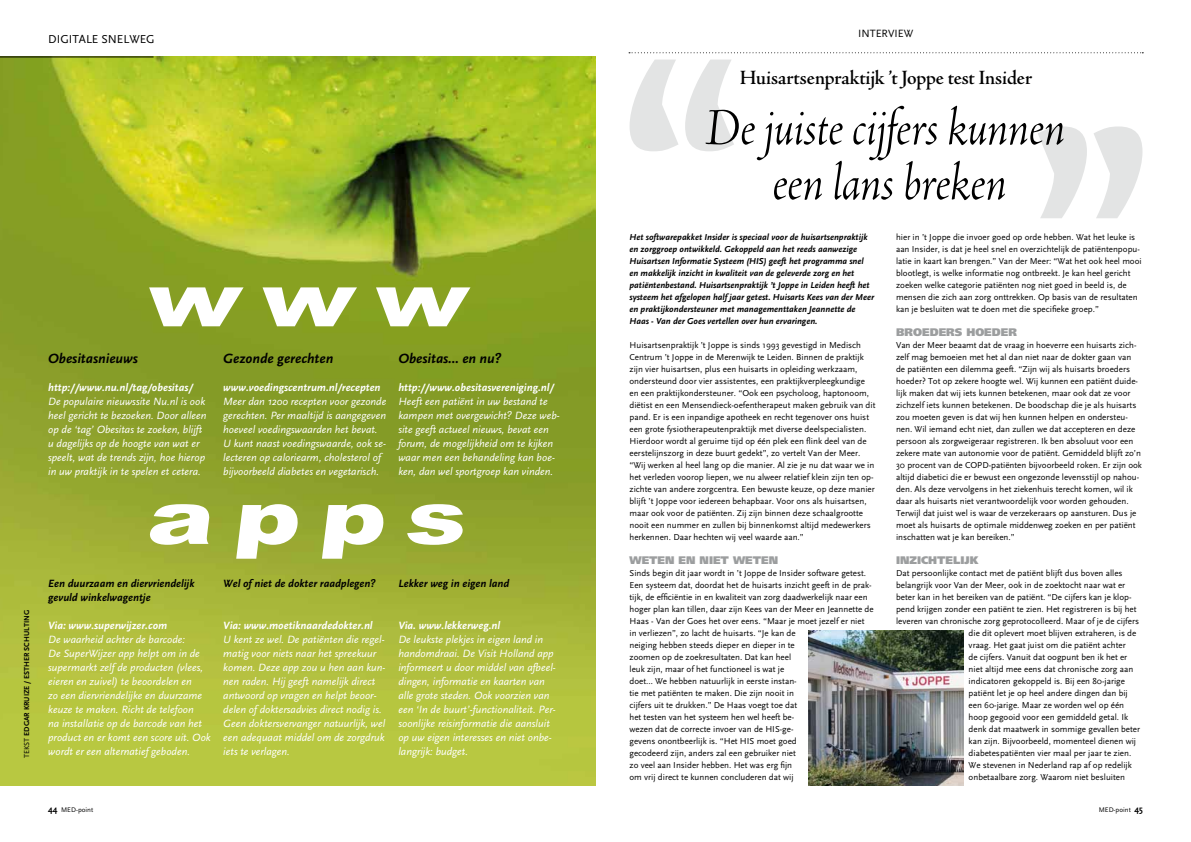
<style>
.page{position:relative;width:1191px;height:842px;background:#fff}
.page>*{position:absolute;margin:0;border:0;box-sizing:border-box;transform-origin:0 0}
.t1{font:700 300px "AD Scala Sans";color:#e3e4e4}
.t2{font:900 75px "Arial";color:#fff;scale:1.33 1}
.t3{font:55px/55px "Adobe Jenson MM It 371 55";color:#000;text-align:center}
.t4{font:21px "Adobe Jenson MM 524 21";color:#000}
.t5{font:italic 700 14px "AD Scala Sans";color:#000}
.t6{font:12px "AD Scala Sans Romein";color:#000}
.t7{font:italic 11px/14px "AD Scala Sans";color:#fff}
.t8{font:italic 700 11px "AD Scala Sans";color:#fff}
.t9{font:italic 700 11px/14px "AD Scala Sans";color:#000}
.t10{font:900 11px "Frutiger";color:#9c9e9f}
.t11{font:11px "AD Scala Sans Romein";color:#000}
.t12{font:9px/12px "AD Scala Sans Romein";color:#000}
.t13{font:italic 700 9px/12px "AD Scala Sans";color:#000}
.t14{font:700 7.5px "AD Scala Sans";color:#000}
.t15{font:7px "AD Scala Sans Romein";color:#000}
.s1{font-family:"AD Scala Sans Romein";font-weight:400}
.s2{font-family:"AD Scala Sans";font-weight:700;font-size:9px}
</style>
<div class="page">
<svg style="left:629px;top:52px;width:514px;height:1px"></svg>
<img style="left:0;top:57px;width:595px;height:728px">
<hr style="left:0;top:57px;width:153px;height:1px;background:#000">
<img style="left:808px;top:630px;width:155px;height:155px">
<h3 class="t6" style="left:48px;top:33px;width:8px">digitale</h3>
<h3 class="t6" style="left:101px;top:33px;width:9px">snelweg</h3>
<p class="t14" style="left:23px;top:758px;width:149px;rotate:-90deg"><span class="s1">tekst</span> Edgar Kruize / Esther schulting</p>
<h2 class="t2" style="left:144px;top:245px;width:253px">www</h2>
<h3 class="t5" style="left:48px;top:350px;width:91px">Obesitasnieuws</h3>
<p class="t8" style="left:48px;top:381px;width:146px">http://www.nu.nl/tag/obesitas/</p>
<p class="t7" style="left:48px;top:394px;width:160px">De populaire nieuwssite Nu.nl is ook heel gericht te bezoeken. Door alleen op de ‘tag’ Obesitas te zoeken, blijft u dagelijks op de hoogte van wat er speelt, wat de trends zijn, hoe hierop in uw praktijk in te spelen et cetera.</p>
<h3 class="t5" style="left:223px;top:350px;width:111px">Gezonde gerechten</h3>
<p class="t8" style="left:223px;top:381px;width:159px">www.voedingscentrum.nl/recepten</p>
<p class="t7" style="left:223px;top:394px;width:165px">Meer dan 1200 recepten voor gezonde gerechten. Per maaltijd is aangegeven hoeveel voedingswaarden het bevat.<br>U kunt naast voedingswaarde, ook se&shy;lecteren op caloriearm, cholesterol of bijvoorbeeld diabetes en vegetarisch.</p>
<h3 class="t5" style="left:398px;top:350px;width:105px">Obesitas… en nu?</h3>
<p class="t8" style="left:398px;top:381px;width:157px">http://www.obesitasvereniging.nl/</p>
<p class="t7" style="left:398px;top:394px;width:163px">Heeft een patiënt in uw bestand te kampen met overgewicht? Deze web&shy;site geeft actueel nieuws, bevat een forum, de mogelijkheid om te kijken waar men een behandeling kan boe&shy;ken, dan wel sportgroep kan vinden.</p>
<h2 class="t2" style="left:145px;top:463px;width:251px">apps</h2>
<p class="t9" style="left:48px;top:577px;width:148px">Een duurzaam en diervriendelijk gevuld winkelwagentje</p>
<p class="t8" style="left:48px;top:619px;width:120px">Via: www.superwijzer.com</p>
<p class="t7" style="left:48px;top:633px;width:164px">De waarheid achter de barcode:<br>De SuperWijzer app helpt om in de supermarkt zelf de producten (vlees, eieren en zuivel) te beoordelen en<br>zo een diervriendelijke en duurzame keuze te maken. Richt de telefoon<br>na installatie op de barcode van het product en er komt een score uit. Ook wordt er een alternatief geboden.</p>
<p class="t9" style="left:223px;top:577px;width:154px">Wel of niet de dokter raadplegen?</p>
<p class="t8" style="left:223px;top:619px;width:151px">Via: www.moetiknaardedokter.nl</p>
<p class="t7" style="left:223px;top:633px;width:164px">U kent ze wel. De patiënten die regel&shy;matig voor niets naar het spreekuur komen. Deze app zou u hen aan kun&shy;nen raden. Hij geeft namelijk direct antwoord op vragen en helpt beoor&shy;delen of doktersadvies direct nodig is.<br>Geen doktersvervanger natuurlijk, wel een adequaat middel om de zorgdruk iets te verlagen.</p>
<p class="t9" style="left:398px;top:577px;width:112px">Lekker weg in eigen land</p>
<p class="t8" style="left:398px;top:619px;width:103px">Via. www.lekkerweg.nl</p>
<p class="t7" style="left:398px;top:633px;width:159px">De leukste plekjes in eigen land in handomdraai. De Visit Holland app informeert u door middel van afbeel&shy;dingen, informatie en kaarten van alle grote steden. Ook voorzien van een ‘In de buurt’-functionaliteit. Per&shy;soonlijke reisinformatie die aansluit op uw eigen interesses en niet onbe&shy;langrijk: budget.</p>
<p class="t15" style="left:48px;top:806px;width:47px"><span class="s2">44</span> MED-point</p>
<p class="t11" style="left:858px;top:27px;width:57px">INTERVIEW</p>
<h1 class="t1" style="left:616px;top:35px;width:542px">“ ”</h1>
<h3 class="t4" style="left:740px;top:66px;width:294px">Huisartsenpraktijk ’t Joppe test Insider</h3>
<h3 class="t3" style="left:705px;top:102px;width:362px">De juiste cijfers kunnen een lans breken</h3>
<p class="t13" style="left:629px;top:231px;width:246px">Het softwarepakket Insider is speciaal voor de huisartsenpraktijk en zorggroep ontwikkeld. Gekoppeld aan het reeds aanwezige Huisartsen Informatie Systeem (HIS) geeft het programma snel en makkelijk inzicht in kwaliteit van de geleverde zorg en het patiëntenbestand. Huisartsenpraktijk ’t Joppe in Leiden heeft het systeem het afgelopen half jaar getest. Huisarts Kees van der Meer en praktijkondersteuner met managementtaken Jeannette de Haas - Van der Goes vertellen over hun ervaringen.</p>
<p class="t12" style="left:629px;top:339px;width:247px">Huisartsenpraktijk ’t Joppe is sinds 1993 gevestigd in Medisch Centrum ’t Joppe in de Merenwijk te Leiden. Binnen de praktijk zijn vier huisartsen, plus een huisarts in opleiding werkzaam, ondersteund door vier assistentes, een praktijkverpleegkundige en een praktijkondersteuner. “Ook een psycholoog, haptonoom, diëtist en een Mensendieck-oefentherapeut maken gebruik van dit pand. Er is een inpandige apotheek en recht tegenover ons huist een grote fysiotherapeutenpraktijk met diverse deelspecialisten.<br>Hierdoor wordt al geruime tijd op één plek een flink deel van de eerstelijnszorg in deze buurt gedekt”, zo vertelt Van der Meer. “Wij werken al heel lang op die manier. Al zie je nu dat waar we in het verleden voorop liepen, we nu alweer relatief klein zijn ten op&shy;zichte van andere zorgcentra. Een bewuste keuze, op deze manier blijft ’t Joppe voor iedereen behapbaar. Voor ons als huisartsen, maar ook voor de patiënten. Zij zijn binnen deze schaalgrootte nooit een nummer en zullen bij binnenkomst altijd medewerkers herkennen. Daar hechten wij veel waarde aan.”</p>
<p class="t10" style="left:629px;top:553px;width:150px">WETEN EN NIET WETEN</p>
<p class="t12" style="left:629px;top:567px;width:246px">Sinds begin dit jaar wordt in ’t Joppe de Insider software getest.<br>Een systeem dat, doordat het de huisarts inzicht geeft in de prak&shy;tijk, de efficiëntie in en kwaliteit van zorg daadwerkelijk naar een hoger plan kan tillen, daar zijn Kees van der Meer en Jeannette de Haas - Van der Goes het over eens. “Maar je moet jezelf er niet in verliezen”, zo lacht de huisarts. “Je kan de<br>neiging hebben steeds dieper en dieper in te<br>zoomen op de zoekresultaten. Dat kan heel<br>leuk zijn, maar of het functioneel is wat je<br>doet… We hebben natuurlijk in eerste instan-<br>tie met patiënten te maken. Die zijn nooit in<br>cijfers uit te drukken.” De Haas voegt toe dat<br>het testen van het systeem hen wel heeft be-<br>wezen dat de correcte invoer van de HIS-ge-<br>gevens onontbeerlijk is. “Het HIS moet goed<br>gecodeerd zijn, anders zal een gebruiker niet<br>zo veel aan Insider hebben. Het was erg fijn<br>om vrij direct te kunnen concluderen dat wij</p>
<p class="t12" style="left:896px;top:231px;width:247px">hier in ’t Joppe die invoer goed op orde hebben. Wat het leuke is aan Insider, is dat je heel snel en overzichtelijk de patiëntenpopu&shy;latie in kaart kan brengen.” Van der Meer: “Wat het ook heel mooi blootlegt, is welke informatie nog ontbreekt. Je kan heel gericht zoeken welke categorie patiënten nog niet goed in beeld is, de mensen die zich aan zorg onttrekken. Op basis van de resultaten kan je besluiten wat te doen met die specifieke groep.”</p>
<p class="t10" style="left:896px;top:325px;width:122px">BROEDERS HOEDER</p>
<p class="t12" style="left:896px;top:339px;width:247px">Van der Meer beaamt dat de vraag in hoeverre een huisarts zich&shy;zelf mag bemoeien met het al dan niet naar de dokter gaan van de patiënten een dilemma geeft. “Zijn wij als huisarts broeders hoeder? Tot op zekere hoogte wel. Wij kunnen een patiënt duide&shy;lijk maken dat wij iets kunnen betekenen, maar ook dat ze voor zichzelf iets kunnen betekenen. De boodschap die je als huisarts zou moeten geven is dat wij hen kunnen helpen en ondersteu&shy;nen. Wil iemand echt niet, dan zullen we dat accepteren en deze persoon als zorgweigeraar registreren. Ik ben absoluut voor een zekere mate van autonomie voor de patiënt. Gemiddeld blijft zo’n 30 procent van de COPD-patiënten bijvoorbeeld roken. Er zijn ook altijd diabetici die er bewust een ongezonde levensstijl op nahou&shy;den. Als deze vervolgens in het ziekenhuis terecht komen, wil ik daar als huisarts niet verantwoordelijk voor worden gehouden.<br>Terwijl dat juist wel is waar de verzekeraars op aansturen. Dus je moet als huisarts de optimale middenweg zoeken en per patiënt inschatten wat je kan bereiken.”</p>
<p class="t10" style="left:896px;top:553px;width:84px">INZICHTELIJK</p>
<p class="t12" style="left:896px;top:567px;width:228px">Dat persoonlijke contact met de patiënt blijft dus boven alles</p>
<p class="t12" style="left:896px;top:579px;width:231px">belangrijk voor Van der Meer, ook in de zoektocht naar wat er</p>
<p class="t12" style="left:896px;top:591px;width:237px">beter kan in het bereiken van de patiënt. “De cijfers kan je klop-</p>
<p class="t12" style="left:896px;top:603px;width:242px">pend krijgen zonder een patiënt te zien. Het registreren is bij het</p>
<p class="t12" style="left:896px;top:615px;width:244px">leveren van chronische zorg geprotocolleerd. Maar of je de cijfers</p>
<p class="t12" style="left:968px;top:627px;width:169px">die dit oplevert moet blijven extraheren, is de</p>
<p class="t12" style="left:968px;top:639px;width:159px">vraag. Het gaat juist om die patiënt achter</p>
<p class="t12" style="left:968px;top:651px;width:160px">de cijfers. Vanuit dat oogpunt ben ik het er</p>
<p class="t12" style="left:968px;top:663px;width:166px">niet altijd mee eens dat chronische zorg aan</p>
<p class="t12" style="left:968px;top:675px;width:158px">indicatoren gekoppeld is. Bij een 80-jarige</p>
<p class="t12" style="left:968px;top:687px;width:161px">patiënt let je op heel andere dingen dan bij</p>
<p class="t12" style="left:968px;top:699px;width:157px">een 60-jarige. Maar ze worden wel op één</p>
<p class="t12" style="left:968px;top:711px;width:161px">hoop gegooid voor een gemiddeld getal. Ik</p>
<p class="t12" style="left:968px;top:723px;width:173px">denk dat maatwerk in sommige gevallen beter</p>
<p class="t12" style="left:968px;top:735px;width:169px">kan zijn. Bijvoorbeeld, momenteel dienen wij</p>
<p class="t12" style="left:968px;top:747px;width:164px">diabetespatiënten vier maal per jaar te zien.</p>
<p class="t12" style="left:968px;top:759px;width:165px">We stevenen in Nederland rap af op redelijk</p>
<p class="t12" style="left:968px;top:771px;width:158px">onbetaalbare zorg. Waarom niet besluiten</p>
<p class="t15" style="left:1098px;top:806px;width:46px">MED-point <span class="s2">45</span></p>
</div>
